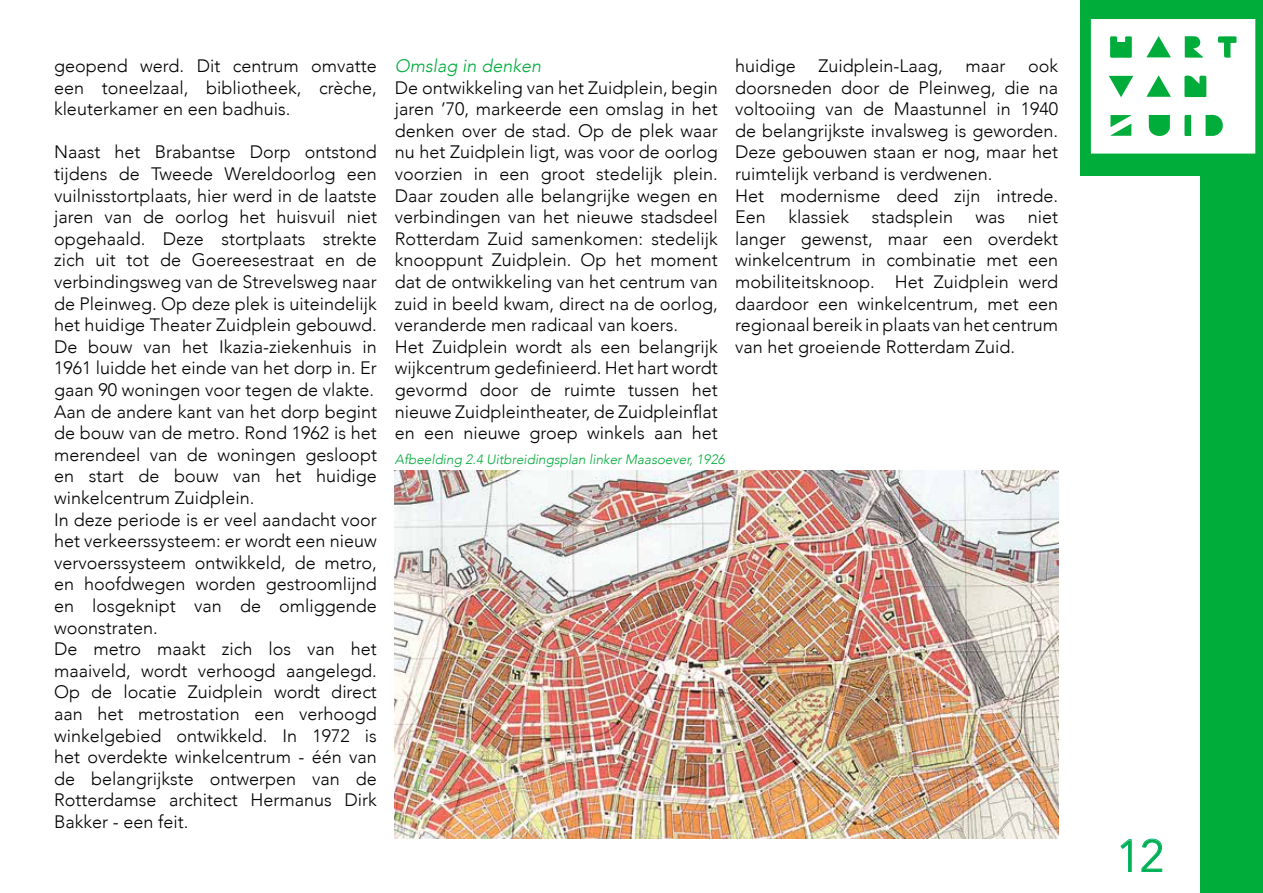
<style>
.page{position:relative;width:1263px;height:893px;background:#fff}
.page>*{position:absolute;margin:0;border:0;box-sizing:border-box;transform-origin:0 0}
.t1{font:300 45px "Avenir";color:#00ac3a}
.t2{font:300 18px/21.6px "Avenir";color:#000}
.t3{font:italic 300 18px "Avenir";color:#00ac3a}
.t4{font:italic 300 13.5px "Avenir";color:#00ac3a}
</style>
<div class="page">
<div style="left:1081px;top:0;width:182px;height:175px;background:#00ac3a"></div>
<div style="left:1200px;top:175px;width:63px;height:718px;background:#00ac3a"></div>
<svg style="left:1091px;top:19px;width:164px;height:135px;background:#d8f2e1"></svg>
<svg style="left:1120px;top:839px;width:12px;height:33px"></svg>
<svg style="left:1141px;top:838px;width:21px;height:34px"></svg>
<img style="left:395px;top:470px;width:663px;height:369px">
<p class="t2" style="left:54px;top:55px;width:324px;text-align:justify">geopend werd. Dit centrum omvatte een toneelzaal, bibliotheek, crèche, kleuterkamer en een badhuis.</p>
<p class="t2" style="left:54px;top:141px;width:324px">Naast het Brabantse Dorp ontstond tijdens de Tweede Wereldoorlog een vuilnisstortplaats, hier werd in de laatste jaren van de oorlog het huisvuil niet opgehaald. Deze stortplaats strekte zich uit tot de Goereesestraat en de verbindingsweg van de Strevelsweg naar de Pleinweg. Op deze plek is uiteindelijk het huidige Theater Zuidplein gebouwd.<br>De bouw van het Ikazia-ziekenhuis in 1961 luidde het einde van het dorp in. Er gaan 90 woningen voor tegen de vlakte.<br>Aan de andere kant van het dorp begint de bouw van de metro. Rond 1962 is het merendeel van de woningen gesloopt en start de bouw van het huidige winkelcentrum Zuidplein.<br>In deze periode is er veel aandacht voor het verkeerssysteem: er wordt een nieuw vervoerssysteem ontwikkeld, de metro, en hoofdwegen worden gestroomlijnd en losgeknipt van de omliggende woonstraten.<br>De metro maakt zich los van het maaiveld, wordt verhoogd aangelegd.<br>Op de locatie Zuidplein wordt direct aan het metrostation een verhoogd winkelgebied ontwikkeld. In 1972 is het overdekte winkelcentrum - één van de belangrijkste ontwerpen van de Rotterdamse architect Hermanus Dirk Bakker - een feit.</p>
<p class="t3" style="left:395px;top:55px;width:148px">Omslag in denken</p>
<p class="t2" style="left:395px;top:77px;width:324px">De ontwikkeling van het Zuidplein, begin jaren ’70, markeerde een omslag in het denken over de stad. Op de plek waar nu het Zuidplein ligt, was voor de oorlog voorzien in een groot stedelijk plein.<br>Daar zouden alle belangrijke wegen en verbindingen van het nieuwe stadsdeel Rotterdam Zuid samenkomen: stedelijk knooppunt Zuidplein. Op het moment dat de ontwikkeling van het centrum van zuid in beeld kwam, direct na de oorlog, veranderde men radicaal van koers.<br>Het Zuidplein wordt als een belangrijk wijkcentrum gedefinieerd. Het hart wordt gevormd door de ruimte tussen het nieuwe Zuidpleintheater, de Zuidpleinflat en een nieuwe groep winkels aan het</p>
<p class="t4" style="left:395px;top:452px;width:331px">Afbeelding 2.4 Uitbreidingsplan linker Maasoever, 1926</p>
<p class="t2" style="left:735px;top:55px;width:324px;text-indent:293px">ook doorsneden door de Pleinweg, die na voltooiing van de Maastunnel in 1940 de belangrijkste invalsweg is geworden.<br>Deze gebouwen staan er nog, maar het ruimtelijk verband is verdwenen.<br>Het modernisme deed zijn intrede.<br>Een</p>
<p class="t2" style="left:735px;top:55px;width:62px">huidige</p>
<p class="t2" style="left:818px;top:55px;width:126px">Zuidplein-Laag,</p>
<p class="t2" style="left:965px;top:55px;width:42px">maar</p>
<p class="t2" style="left:788px;top:206px;width:62px">klassiek</p>
<p class="t2" style="left:872px;top:206px;width:83px">stadsplein</p>
<p class="t2" style="left:975px;top:206px;width:31px">was</p>
<p class="t2" style="left:735px;top:206px;width:324px;text-align:justify;text-indent:293px">niet langer gewenst, maar een overdekt winkelcentrum in combinatie met een mobiliteitsknoop. Het Zuidplein werd daardoor een winkelcentrum, met een regionaal bereik in plaats van het centrum van het groeiende Rotterdam Zuid.</p>
<h1 class="t1" style="left:1117px;top:829px;width:48px">12</h1>
</div>
